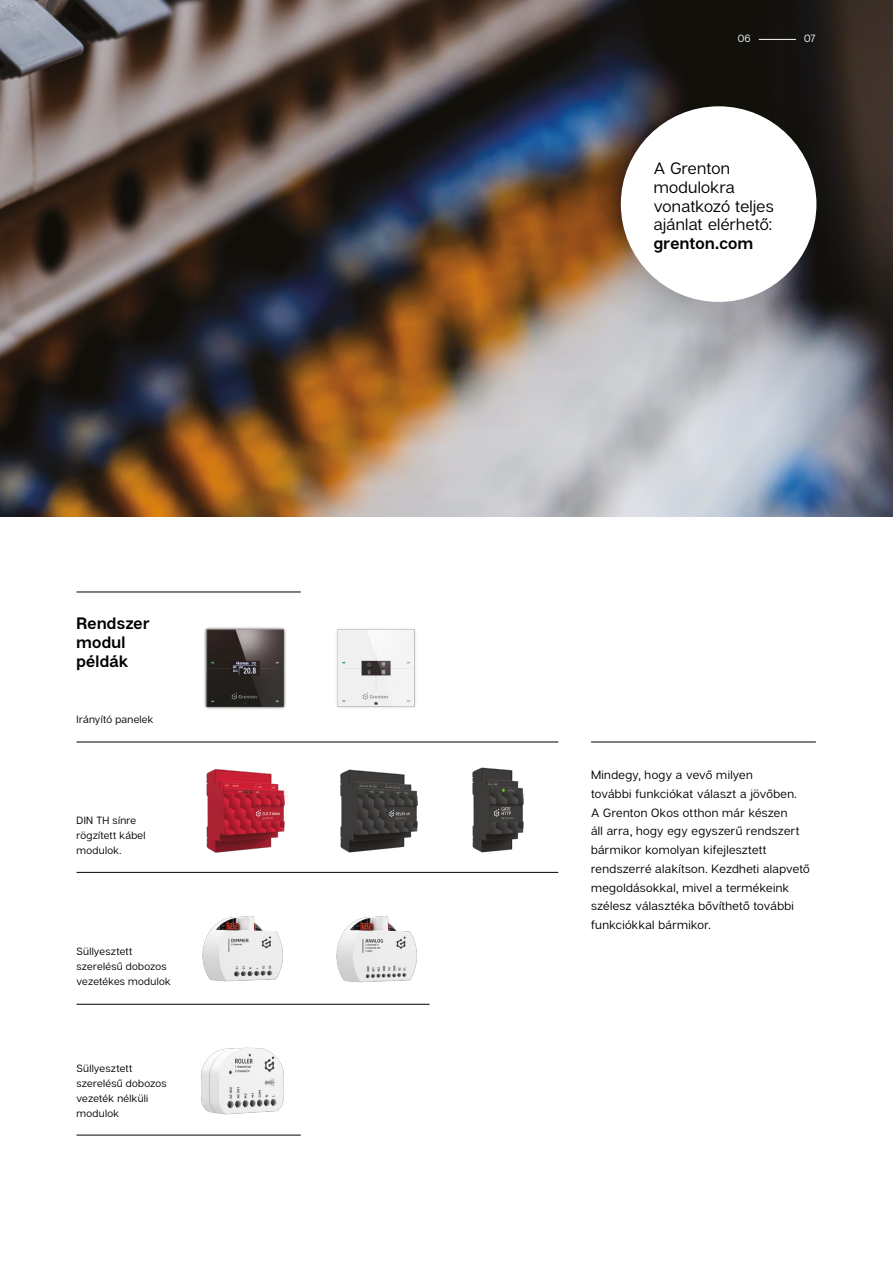
<style>
.page{position:relative;width:893px;height:1263px;background:#fff}
.page>*{position:absolute;margin:0;border:0;box-sizing:border-box;transform-origin:0 0}
.t1{font:500 16.5px/18.8px "Articulat CF";letter-spacing:.015em;color:#000}
.t2{font:700 16.5px/18.8px "Articulat CF";letter-spacing:.02em;color:#000}
.t3{font:500 12px/18.8px "Articulat CF";letter-spacing:.03em;color:#000}
.t4{font:500 10.5px/15px "Articulat CF";letter-spacing:.03em;color:#000}
.t5{font:500 10.5px "Articulat CF";color:#fff}
</style>
<div class="page">
<img style="left:0;top:0;width:893px;height:517px">
<hr style="left:77px;top:592px;width:224px;height:1px;background:#000">
<img style="left:336px;top:916px;width:81px;height:67px">
<img style="left:202px;top:916px;width:81px;height:66px">
<hr style="left:77px;top:742px;width:481px;height:1px;background:#000">
<hr style="left:77px;top:872px;width:481px;height:1px;background:#000">
<hr style="left:77px;top:1004px;width:353px;height:1px;background:#000">
<hr style="left:77px;top:1135px;width:224px;height:1px;background:#000">
<img style="left:206px;top:769px;width:81px;height:84px">
<img style="left:340px;top:769px;width:78px;height:84px">
<img style="left:472px;top:767px;width:52px;height:86px">
<img style="left:204px;top:627px;width:82px;height:82px">
<img style="left:336px;top:628px;width:80px;height:80px">
<img style="left:201px;top:1047px;width:83px;height:68px">
<div style="left:621px;top:106px;width:195px;height:196px;background:#fff;border-radius:50%"></div>
<hr style="left:591px;top:742px;width:225px;height:1px;background:#000">
<hr style="left:759px;top:39px;width:37px;height:1px;background:#fff">
<h1 class="t2" style="left:77px;top:615px;width:75px">Rendszer modul példák</h1>
<p class="t4" style="left:77px;top:712px;width:79px">Irányító panelek</p>
<p class="t4" style="left:77px;top:813px;width:71px">DIN TH sínre rögzített kábel modulok.</p>
<p class="t4" style="left:77px;top:945px;width:96px">Süllyesztett szerelésű dobozos vezetékes modulok</p>
<p class="t4" style="left:77px;top:1061px;width:92px">Süllyesztett szerelésű dobozos vezeték nélküli modulok</p>
<p class="t5" style="left:738px;top:33px;width:14px">06</p>
<p class="t5" style="left:804px;top:33px;width:13px">07</p>
<h1 class="t1" style="left:654px;top:160px;width:121px">A Grenton modulokra vonatkozó teljes ajánlat elérhető:</h1>
<h1 class="t2" style="left:654px;top:235px;width:101px">grenton.com</h1>
<p class="t3" style="left:591px;top:766px;width:220px">Mindegy, hogy a vevő milyen<br>további funkciókat választ a jövőben.<br>A Grenton Okos otthon már készen<br>áll arra, hogy egy egyszerű rendszert bármikor komolyan kifejlesztett rendszerré alakítson. Kezdheti alapvető megoldásokkal, mivel a termékeink szélesz választéka bővíthető további funkciókkal bármikor.</p>
</div>
